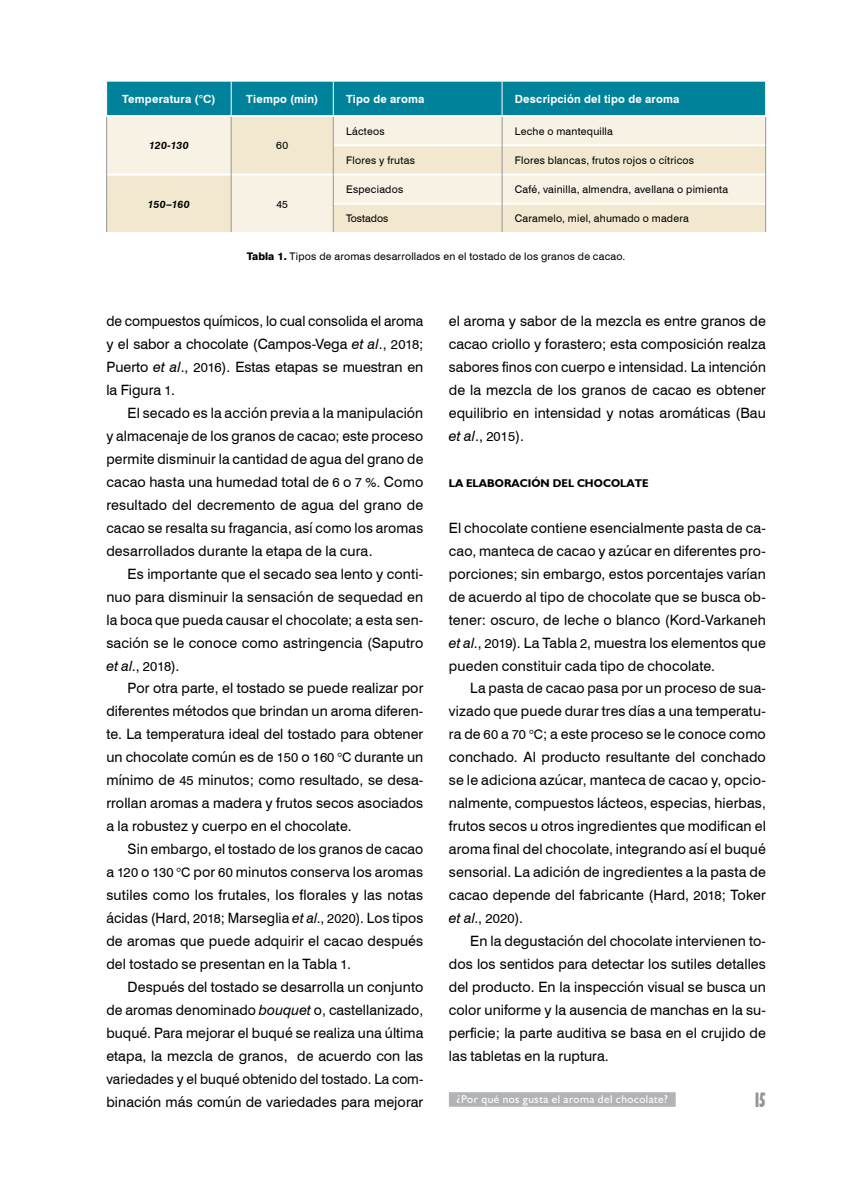
<style>
.page{position:relative;width:851px;height:1191px;background:#fff}
.page>*{position:absolute;margin:0;border:0;box-sizing:border-box;transform-origin:0 0}
.t1{font:700 condensed 21px "Humanist 521 BT Xtra";color:#939598;scale:.75 1}
.t2{font:14.25px/23px "Swiss 721 BT";letter-spacing:.005em;color:#000;text-align:justify}
.t3{font:14.25px/23px "Swiss 721 BT";letter-spacing:.005em;color:#000;text-align:justify;scale:.96 1}
.t4{font:700 11.25px "Swiss 721 BT";letter-spacing:.02em;color:#fff}
.t5{font:11.25px "Humanist 521 BT";letter-spacing:.045em;color:#fff}
.t6{font:700 11.25px "Humanist 521 BT";letter-spacing:.01em;color:#000}
.t7{font:10.5px "Swiss 721 BT";letter-spacing:.02em;color:#000}
.t8{font:italic 700 10.5px "Swiss 721 BT";color:#000}
.t9{font:10.5px "Swiss 721 BT";color:#000}
.s1{font-weight:800}
.s2{font-style:italic}
.s3{font-size:13.05px}
</style>
<div class="page">
<div style="left:449px;top:1092px;width:226px;height:14px;background:#b1b3b6"></div>
<svg style="left:107px;top:175px;width:658px;height:57px;background:#f4ecd9"></svg>
<hr style="left:333px;top:203px;width:168px;height:2px;background:#fff">
<hr style="left:502px;top:203px;width:263px;height:2px;background:#fff">
<svg style="left:106px;top:82px;width:660px;height:92px;background:#9dc7c4"></svg>
<hr style="left:106px;top:174px;width:1px;height:30px;background:#939598">
<hr style="left:231px;top:174px;width:1px;height:30px;background:#939598">
<hr style="left:333px;top:174px;width:1px;height:30px;background:#939598">
<hr style="left:501px;top:174px;width:1px;height:30px;background:#939598">
<hr style="left:765px;top:174px;width:1px;height:30px;background:#939598">
<svg style="left:106px;top:204px;width:1px;height:28px"></svg>
<svg style="left:231px;top:204px;width:1px;height:28px"></svg>
<svg style="left:333px;top:204px;width:1px;height:28px"></svg>
<svg style="left:501px;top:204px;width:1px;height:28px"></svg>
<svg style="left:765px;top:204px;width:1px;height:28px"></svg>
<p class="t4" style="left:122px;top:91px;width:95px">Temperatura (°C)</p>
<p class="t4" style="left:246px;top:91px;width:74px">Tiempo (min)</p>
<p class="t4" style="left:346px;top:91px;width:80px">Tipo de aroma</p>
<p class="t4" style="left:514px;top:91px;width:166px">Descripción del tipo de aroma</p>
<p class="t8" style="left:149px;top:138px;width:41px">120-130</p>
<p class="t7" style="left:276px;top:138px;width:13px">60</p>
<p class="t7" style="left:346px;top:124px;width:40px">Lácteos</p>
<p class="t7" style="left:514px;top:124px;width:100px">Leche o mantequilla</p>
<p class="t7" style="left:346px;top:153px;width:70px">Flores y frutas</p>
<p class="t7" style="left:514px;top:153px;width:181px">Flores blancas, frutos rojos o cítricos</p>
<p class="t7" style="left:346px;top:182px;width:59px">Especiados</p>
<p class="t7" style="left:514px;top:182px;width:215px">Café, vainilla, almendra, avellana o pimienta</p>
<p class="t9" style="left:346px;top:211px;width:44px">Tostados</p>
<p class="t7" style="left:514px;top:211px;width:175px">Caramelo, miel, ahumado o madera</p>
<p class="t7" style="left:247px;top:249px;width:380px"><span class="s1">Tabla 1.</span> Tipos de aromas desarrollados en el tostado de los granos de cacao.</p>
<p class="t8" style="left:148px;top:197px;width:43px">150–160</p>
<p class="t7" style="left:276px;top:197px;width:13px">45</p>
<p class="t3" style="left:106px;top:309px;width:331px">de compuestos químicos, lo cual consolida el aroma y el sabor a chocolate (Campos-Vega <span class="s2">et al</span>., <span class="s3">2018</span>; Puerto <span class="s2">et al</span>., <span class="s3">2016</span>). Estas etapas se muestran en la Figura <span class="s3">1</span>.</p>
<p class="t2" style="left:106px;top:401px;width:318px;text-indent:21px">El secado es la acción previa a la manipulación y almacenaje de los granos de cacao; este proceso permite disminuir la cantidad de agua del grano de cacao hasta una humedad total de <span class="s3">6</span> o <span class="s3">7 %.</span> Como resultado del decremento de agua del grano de cacao se resalta su fragancia, así como los aromas desarrollados durante la etapa de la cura.</p>
<p class="t2" style="left:106px;top:561px;width:318px;text-indent:21px">Es importante que el secado sea lento y conti&shy;nuo para disminuir la sensación de sequedad en la boca que pueda causar el chocolate; a esta sen&shy;sación se le conoce como astringencia (Saputro <span class="s2">et al</span>., <span class="s3">2018</span>).</p>
<p class="t2" style="left:106px;top:676px;width:318px;text-indent:21px">Por otra parte, el tostado se puede realizar por diferentes métodos que brindan un aroma diferen&shy;te. La temperatura ideal del tostado para obtener un chocolate común es de <span class="s3">150</span> o <span class="s3">160</span> °<span class="s3">C</span> durante un mínimo de <span class="s3">45</span> minutos; como resultado, se desa&shy;rrollan aromas a madera y frutos secos asociados a la robustez y cuerpo en el chocolate.</p>
<p class="t2" style="left:106px;top:837px;width:318px;text-indent:21px">Sin embargo, el tostado de los granos de cacao a <span class="s3">120</span> o <span class="s3">130</span> °<span class="s3">C</span> por <span class="s3">60</span> minutos conserva los aromas sutiles como los frutales, los florales y las notas ácidas (Hard, <span class="s3">2018</span>; Marseglia <span class="s2">et al</span>., <span class="s3">2020</span>). Los tipos de aromas que puede adquirir el cacao después del tostado se presentan en la Tabla <span class="s3">1</span>.</p>
<p class="t2" style="left:106px;top:974px;width:318px;text-indent:21px">Después del tostado se desarrolla un conjunto de aromas denominado <span class="s2">bouquet</span> o, castellanizado, buqué. Para mejorar el buqué se realiza una última etapa, la mezcla de granos, de acuerdo con las variedades y el buqué obtenido del tostado. La com&shy;binación más común de variedades para mejorar</p>
<p class="t2" style="left:449px;top:309px;width:318px">el aroma y sabor de la mezcla es entre granos de cacao criollo y forastero; esta composición realza sabores finos con cuerpo e intensidad. La intención de la mezcla de los granos de cacao es obtener equilibrio en intensidad y notas aromáticas (Bau <span class="s2">et al</span>., <span class="s3">2015</span>).</p>
<p class="t6" style="left:449px;top:476px;width:201px">LA ELABORACIÓN DEL CHOCOLATE</p>
<p class="t2" style="left:449px;top:515px;width:318px">El chocolate contiene esencialmente pasta de ca&shy;cao, manteca de cacao y azúcar en diferentes pro&shy;porciones; sin embargo, estos porcentajes varían de acuerdo al tipo de chocolate que se busca ob&shy;tener: oscuro, de leche o blanco (Kord-Varkaneh <span class="s2">et al</span>., <span class="s3">2019</span>). La Tabla <span class="s3">2</span>, muestra los elementos que pueden constituir cada tipo de chocolate.</p>
<p class="t2" style="left:449px;top:676px;width:318px;text-indent:21px">La pasta de cacao pasa por un proceso de sua&shy;vizado que puede durar tres días a una temperatu&shy;ra de <span class="s3">60</span> a <span class="s3">70</span> °<span class="s3">C</span>; a este proceso se le conoce como conchado. Al producto resultante del conchado se le adiciona azúcar, manteca de cacao y, opcio&shy;nalmente, compuestos lácteos, especias, hierbas, frutos secos u otros ingredientes que modifican el aroma final del chocolate, integrando así el buqué sensorial. La adición de ingredientes a la pasta de cacao depende del fabricante (Hard, <span class="s3">2018</span>; Toker <span class="s2">et al</span>., <span class="s3">2020</span>).</p>
<p class="t2" style="left:449px;top:929px;width:318px;text-indent:21px">En la degustación del chocolate intervienen to&shy;dos los sentidos para detectar los sutiles detalles del producto. En la inspección visual se busca un color uniforme y la ausencia de manchas en la su&shy;perficie; la parte auditiva se basa en el crujido de las tabletas en la ruptura.</p>
<p class="t5" style="left:457px;top:1092px;width:212px">¿Por qué nos gusta el aroma del chocolate?</p>
<h1 class="t1" style="left:754px;top:1086px;width:16px">15</h1>
</div>
